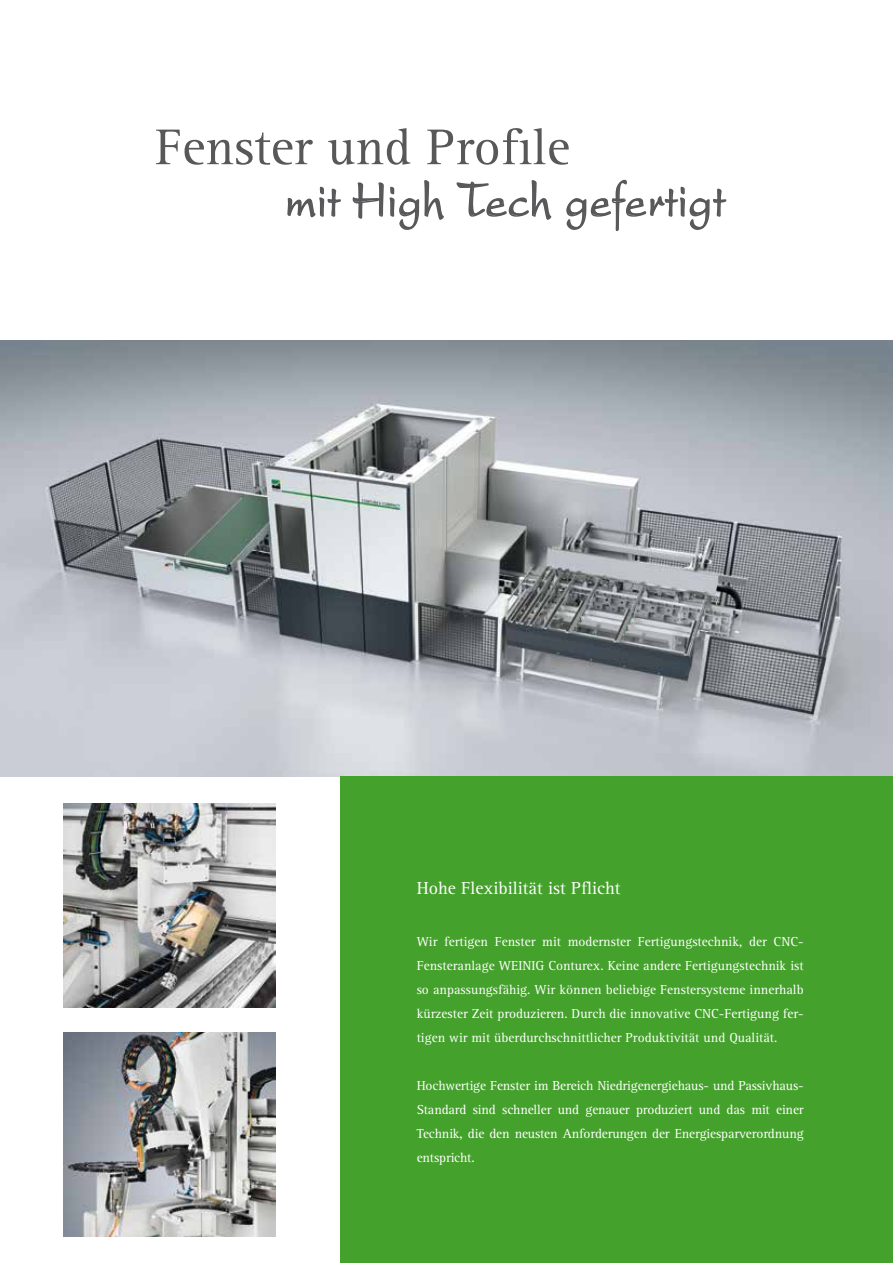
<style>
.page{position:relative;width:893px;height:1263px;background:#fff}
.page>*{position:absolute;margin:0;border:0;box-sizing:border-box;transform-origin:0 0}
.t1{font:52.5px "President Plain";letter-spacing:.03em;color:#58585a;scale:.8 1}
.t2{font:51.9px "Rotis Serif";color:#58585a}
.t3{font:18px "Rotis Serif";color:#fff}
.t4{font:13.5px/24px "Rotis Serif";letter-spacing:-.005em;color:#fff;text-align:justify}
</style>
<div class="page">
<img style="left:0;top:340px;width:893px;height:436px">
<div style="left:340px;top:776px;width:553px;height:487px;background:#44a12b"></div>
<svg style="left:287px;top:186px;width:54px;height:32px"></svg>
<svg style="left:352px;top:180px;width:92px;height:50px"></svg>
<svg style="left:456px;top:180px;width:96px;height:40px"></svg>
<svg style="left:566px;top:179px;width:161px;height:52px"></svg>
<img style="left:64px;top:804px;width:211px;height:204px">
<img style="left:64px;top:1033px;width:211px;height:204px">
<h2 class="t2" style="left:155px;top:117px;width:416px">Fenster und Profile</h2>
<h1 class="t1" style="left:285px;top:170px;width:551px">mit High Tech gefertigt</h1>
<h3 class="t3" style="left:417px;top:878px;width:205px">Hohe Flexibilität ist Pflicht</h3>
<p class="t4" style="left:417px;top:930px;width:388px">Wir fertigen Fenster mit modernster Fertigungstechnik, der CNC-Fensteranlage WEINIG Conturex. Keine andere Fertigungstechnik ist so anpassungsfähig. Wir können beliebige Fenstersysteme innerhalb kürzester Zeit produzieren. Durch die innovative CNC-Fertigung fer&shy;tigen wir mit überdurchschnittlicher Produktivität und Qualität.</p>
<p class="t4" style="left:417px;top:1074px;width:388px">Hochwertige Fenster im Bereich Niedrigenergiehaus- und Passivhaus-Standard sind schneller und genauer produziert und das mit einer Technik, die den neusten Anforderungen der Energiesparverordnung entspricht.</p>
</div>
